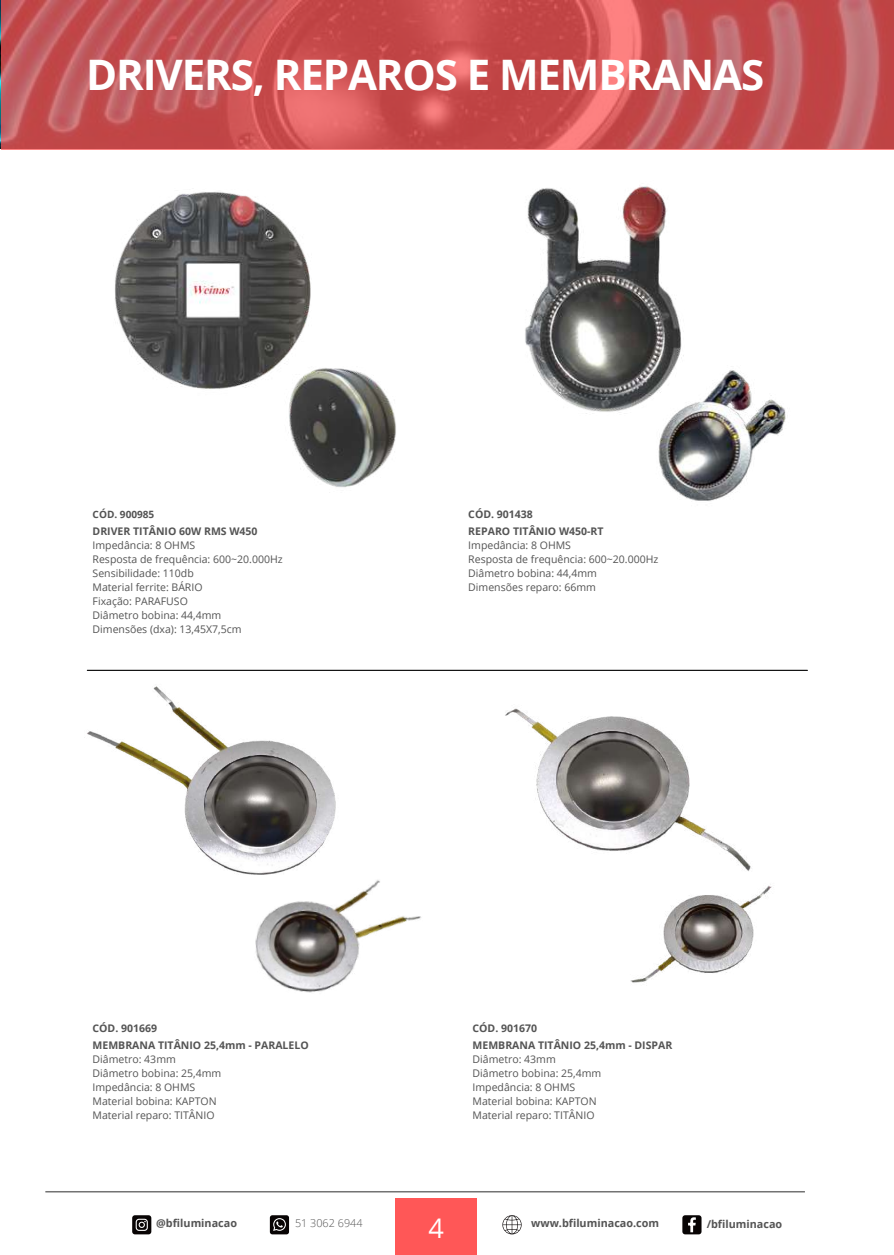
<style>
.page{position:relative;width:894px;height:1255px;background:#fff}
.page>*{position:absolute;margin:0;border:0;box-sizing:border-box;transform-origin:0 0}
.t1{font:700 42px "Open Sans";letter-spacing:-.025em;color:#fff}
.t2{font:27px "Open Sans";color:#fff}
.t3{font:700 10.8px "Open Sans";color:#545454}
.t4{font:300 10.8px "Open Sans";color:#545454}
.t5{font:10.5px/14px "Open Sans";color:#545454}
.t6{font:700 10.5px "Open Sans";color:#545454}
.t7{font:700 10.05px "Open Sans";color:#545454}
</style>
<div class="page">
<div style="left:395px;top:1197px;width:82px;height:57px;background:#ff5757"></div>
<div style="left:270px;top:1215px;width:19px;height:19px;background:#080404;border-radius:3px"></div>
<svg style="left:273px;top:1218px;width:13px;height:12px"></svg>
<svg style="left:132px;top:1215px;width:19px;height:19px"></svg>
<svg style="left:502px;top:1215px;width:19px;height:19px"></svg>
<svg style="left:682px;top:1215px;width:19px;height:19px"></svg>
<svg style="left:45px;top:1191px;width:759px;height:1px"></svg>
<svg style="left:1px;top:0;width:892px;height:149px;background:#c75456"></svg>
<img style="left:288px;top:368px;width:108px;height:120px">
<img style="left:115px;top:192px;width:207px;height:206px">
<img style="left:658px;top:372px;width:128px;height:129px">
<img style="left:525px;top:185px;width:212px;height:241px">
<hr style="left:87px;top:669px;width:720px;height:2px;background:#000">
<img style="left:255px;top:891px;width:157px;height:102px">
<img style="left:84px;top:686px;width:296px;height:205px">
<img style="left:395px;top:669px;width:413px;height:251px">
<img style="left:577px;top:859px;width:231px;height:124px">
<h1 class="t1" style="left:86px;top:45px;width:679px">DRIVERS, REPAROS E MEMBRANAS</h1>
<p class="t7" style="left:93px;top:507px;width:63px">CÓD. 900985</p>
<p class="t6" style="left:93px;top:523px;width:166px">DRIVER TITÂNIO 60W RMS W450</p>
<p class="t5" style="left:93px;top:537px;width:191px">Impedância: 8 OHMS<br>Resposta de frequência: 600~20.000Hz<br>Sensibilidade: 110db<br>Material ferrite: BÁRIO<br>Fixação: PARAFUSO<br>Diâmetro bobina: 44,4mm<br>Dimensões (dxa): 13,45X7,5cm</p>
<p class="t6" style="left:93px;top:1021px;width:66px">CÓD. 901669</p>
<p class="t6" style="left:93px;top:1037px;width:217px">MEMBRANA TITÂNIO 25,4mm - PARALELO</p>
<p class="t5" style="left:93px;top:1051px;width:130px">Diâmetro: 43mm<br>Diâmetro bobina: 25,4mm<br>Impedância: 8 OHMS<br>Material bobina: KAPTON<br>Material reparo: TITÂNIO</p>
<p class="t6" style="left:468px;top:506px;width:66px">CÓD. 901438</p>
<p class="t6" style="left:468px;top:523px;width:137px">REPARO TITÂNIO W450-RT</p>
<p class="t5" style="left:468px;top:537px;width:191px">Impedância: 8 OHMS<br>Resposta de frequência: 600~20.000Hz<br>Diâmetro bobina: 44,4mm<br>Dimensões reparo: 66mm</p>
<p class="t6" style="left:472px;top:1021px;width:66px">CÓD. 901670</p>
<p class="t6" style="left:472px;top:1037px;width:201px">MEMBRANA TITÂNIO 25,4mm - DISPAR</p>
<p class="t5" style="left:472px;top:1051px;width:130px">Diâmetro: 43mm<br>Diâmetro bobina: 25,4mm<br>Impedância: 8 OHMS<br>Material bobina: KAPTON<br>Material reparo: TITÂNIO</p>
<h2 class="t2" style="left:428px;top:1208px;width:17px">4</h2>
<p class="t3" style="left:156px;top:1215px;width:82px">@bfiluminacao</p>
<p class="t4" style="left:295px;top:1215px;width:69px">51 3062 6944</p>
<p class="t3" style="left:531px;top:1215px;width:129px">www.bfiluminacao.com</p>
<p class="t3" style="left:706px;top:1216px;width:77px">/bfiluminacao</p>
</div>
